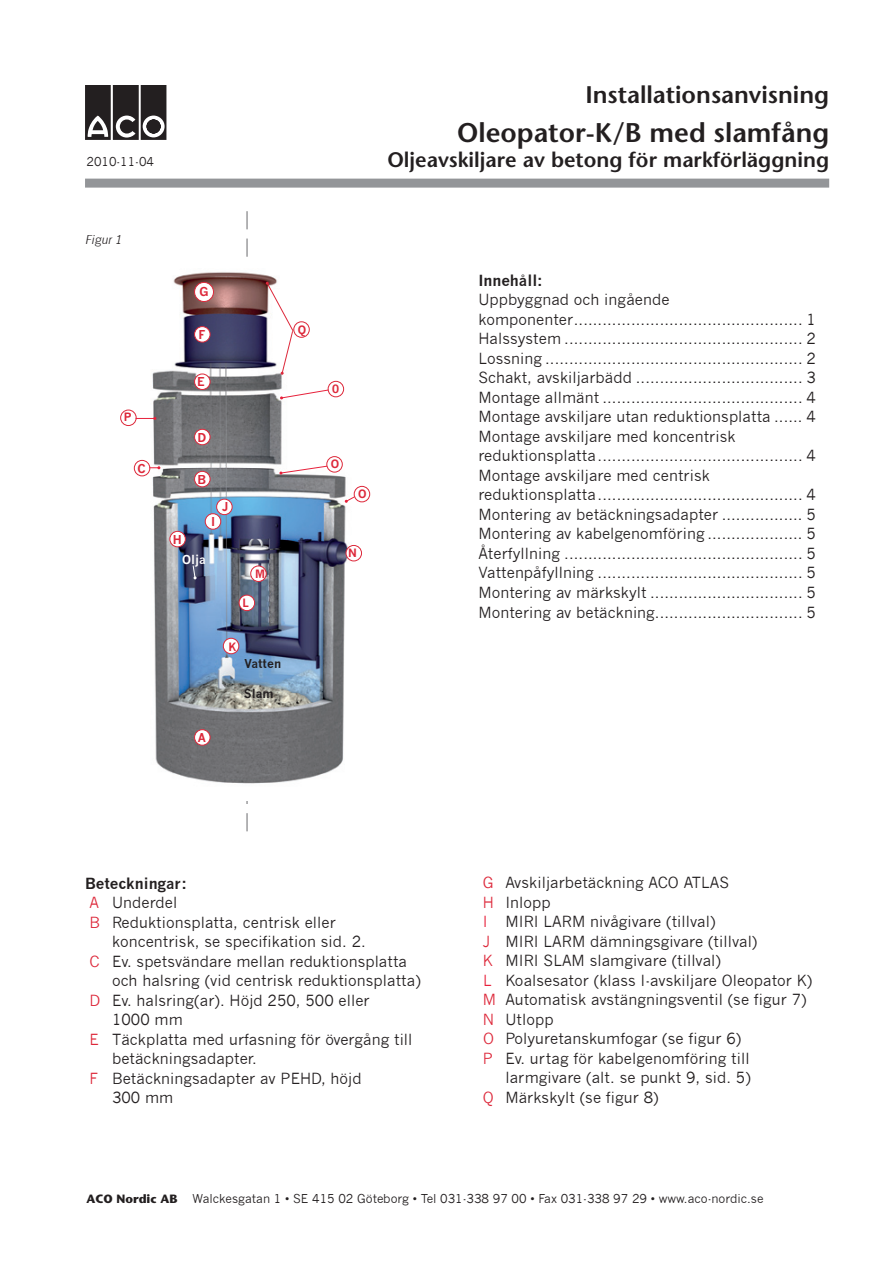
<style>
.page{position:relative;width:893px;height:1263px;background:#fff}
.page>*{position:absolute;margin:0;border:0;box-sizing:border-box;transform-origin:0 0}
.t1{font:600 27px "Stone Sans";color:#231f20}
.t2{font:600 24px "Stone Sans";color:#231f20}
.t3{font:600 21px "Stone Sans";color:#231f20}
.t4{font:15px/19.5px "News Gothic";letter-spacing:.005em;color:#231f20}
.t5{font:700 15px "News Gothic";color:#231f20}
.t6{font:12px "News Gothic";color:#231f20}
.t7{font:700 12px "Stone Sans";color:#231f20}
.t8{font:700 12px "News Gothic";color:#dd283a}
.t9{font:700 12px "News Gothic";letter-spacing:.005em;color:#231f20}
.t10{font:italic 12px "News Gothic";color:#231f20}
.t11{font:700 12px "News Gothic";color:#fff}
.t12{font:700 11.25px "News Gothic";color:#dd283a}
.s1{color:#dd283a}
.s2{color:#e7213b}
</style>
<div class="page">
<svg style="left:247px;top:211px;width:1px;height:620px"></svg>
<img style="left:120px;top:263px;width:251px;height:538px">
<div style="left:195px;top:730px;width:15px;height:15px;background:#fff;border-radius:50%"></div>
<div style="left:194px;top:729px;width:16px;height:16px;border:1px solid #dd283a;border-radius:50%"></div>
<div style="left:195px;top:282px;width:18px;height:20px;background:#fff;border-radius:50%"></div>
<div style="left:194px;top:282px;width:20px;height:20px;border:1px solid #dd283a;border-radius:50%"></div>
<div style="left:170px;top:531px;width:15px;height:16px;background:#fff;border-radius:50%"></div>
<div style="left:169px;top:531px;width:17px;height:16px;border:1px solid #dd283a;border-radius:50%"></div>
<div style="left:205px;top:514px;width:16px;height:15px;background:#fff;border-radius:50%"></div>
<div style="left:205px;top:513px;width:16px;height:17px;border:1px solid #dd283a;border-radius:50%"></div>
<div style="left:217px;top:499px;width:15px;height:16px;background:#fff;border-radius:50%"></div>
<div style="left:216px;top:499px;width:17px;height:16px;border:1px solid #dd283a;border-radius:50%"></div>
<div style="left:251px;top:566px;width:15px;height:15px;background:#fff;border-radius:50%"></div>
<div style="left:250px;top:566px;width:17px;height:16px;border:1px solid #dd283a;border-radius:50%"></div>
<div style="left:239px;top:595px;width:16px;height:16px;background:#fff;border-radius:50%"></div>
<div style="left:239px;top:595px;width:16px;height:16px;border:1px solid #dd283a;border-radius:50%"></div>
<div style="left:346px;top:545px;width:16px;height:16px;background:#fff;border-radius:50%"></div>
<div style="left:346px;top:545px;width:16px;height:16px;border:1px solid #dd283a;border-radius:50%"></div>
<div style="left:195px;top:327px;width:15px;height:15px;background:#fff;border-radius:50%"></div>
<div style="left:194px;top:326px;width:16px;height:16px;border:1px solid #dd283a;border-radius:50%"></div>
<div style="left:223px;top:638px;width:16px;height:16px;background:#fff;border-radius:50%"></div>
<div style="left:223px;top:638px;width:16px;height:16px;border:1px solid #dd283a;border-radius:50%"></div>
<div style="left:195px;top:471px;width:15px;height:16px;background:#fff;border-radius:50%"></div>
<div style="left:194px;top:471px;width:16px;height:16px;border:1px solid #dd283a;border-radius:50%"></div>
<div style="left:195px;top:429px;width:15px;height:16px;background:#fff;border-radius:50%"></div>
<div style="left:194px;top:429px;width:16px;height:16px;border:1px solid #dd283a;border-radius:50%"></div>
<div style="left:195px;top:374px;width:15px;height:15px;background:#fff;border-radius:50%"></div>
<div style="left:194px;top:374px;width:16px;height:16px;border:1px solid #dd283a;border-radius:50%"></div>
<div style="left:134px;top:460px;width:16px;height:16px;background:#fff;border-radius:50%"></div>
<div style="left:134px;top:460px;width:16px;height:16px;border:1px solid #dd283a;border-radius:50%"></div>
<svg style="left:149px;top:466px;width:11px;height:3px"></svg>
<div style="left:354px;top:486px;width:16px;height:16px;background:#fff;border-radius:50%"></div>
<div style="left:354px;top:486px;width:16px;height:16px;border:1px solid #dd283a;border-radius:50%"></div>
<svg style="left:345px;top:496px;width:11px;height:7px"></svg>
<svg style="left:279px;top:446px;width:70px;height:40px"></svg>
<div style="left:328px;top:381px;width:16px;height:16px;background:#fff;border-radius:50%"></div>
<div style="left:328px;top:381px;width:16px;height:16px;border:1px solid #dd283a;border-radius:50%"></div>
<svg style="left:280px;top:389px;width:49px;height:10px"></svg>
<div style="left:294px;top:322px;width:15px;height:15px;background:#fff;border-radius:50%"></div>
<div style="left:293px;top:321px;width:17px;height:17px;border:1px solid #dd283a;border-radius:50%"></div>
<div style="left:121px;top:410px;width:15px;height:15px;background:#fff;border-radius:50%"></div>
<div style="left:120px;top:410px;width:17px;height:16px;border:1px solid #dd283a;border-radius:50%"></div>
<svg style="left:136px;top:417px;width:20px;height:3px"></svg>
<div style="left:85px;top:179px;width:744px;height:9px;background:#939598"></div>
<svg style="left:85px;top:85px;width:81px;height:55px;background:#4b4849"></svg>
<svg style="left:192px;top:565px;width:5px;height:14px"></svg>
<svg style="left:266px;top:282px;width:28px;height:93px"></svg>
<p class="t6" style="left:87px;top:155px;width:69px">2010-11-04</p>
<p class="t10" style="left:85px;top:233px;width:39px">Figur 1</p>
<p class="t12" style="left:124px;top:410px;width:9px">P</p>
<p class="t8" style="left:137px;top:461px;width:10px">C</p>
<p class="t8" style="left:199px;top:284px;width:10px">G</p>
<p class="t8" style="left:199px;top:327px;width:8px">F</p>
<p class="t8" style="left:197px;top:375px;width:9px">E</p>
<p class="t12" style="left:298px;top:322px;width:10px">Q</p>
<p class="t8" style="left:198px;top:430px;width:10px">D</p>
<p class="t8" style="left:198px;top:472px;width:10px">B</p>
<p class="t8" style="left:173px;top:532px;width:10px">H</p>
<p class="t8" style="left:211px;top:514px;width:6px">I</p>
<p class="t11" style="left:182px;top:552px;width:25px">Olja</p>
<p class="t8" style="left:222px;top:500px;width:8px">J</p>
<p class="t12" style="left:255px;top:567px;width:11px">M</p>
<p class="t12" style="left:243px;top:595px;width:8px">L</p>
<p class="t8" style="left:198px;top:730px;width:10px">A</p>
<p class="t12" style="left:228px;top:640px;width:9px">K</p>
<p class="t9" style="left:244px;top:657px;width:38px">Vatten</p>
<p class="t9" style="left:244px;top:686px;width:31px">Slam</p>
<h2 class="t2" style="left:585px;top:80px;width:245px">Installationsanvisning</h2>
<h1 class="t1" style="left:457px;top:116px;width:373px">Oleopator-K/B med slamfång</h1>
<h3 class="t3" style="left:387px;top:147px;width:443px">Oljeavskiljare av betong för markförläggning</h3>
<p class="t12" style="left:332px;top:382px;width:9px">0</p>
<p class="t12" style="left:331px;top:457px;width:10px">O</p>
<p class="t12" style="left:358px;top:487px;width:10px">O</p>
<p class="t12" style="left:348px;top:546px;width:10px">N</p>
<p class="t5" style="left:478px;top:271px;width:66px">Innehåll:</p>
<p class="t4" style="left:478px;top:290px;width:339px">Uppbyggnad och ingående komponenter................................................ 1<br>Halssystem .................................................. 2<br>Lossning ...................................................... 2<br>Schakt, avskiljarbädd ................................... 3<br>Montage allmänt .......................................... 4<br>Montage avskiljare utan reduktionsplatta ...... 4<br>Montage avskiljare med koncentrisk reduktionsplatta........................................... 4<br>Montage avskiljare med centrisk reduktionsplatta........................................... 4<br>Montering av betäckningsadapter ................. 5<br>Montering av kabelgenomföring .................... 5<br>Återfyllning .................................................. 5<br>Vattenpåfyllning ........................................... 5<br>Montering av märkskylt ................................ 5<br>Montering av betäckning............................... 5</p>
<p class="t5" style="left:85px;top:874px;width:103px">Beteckningar:</p>
<p class="t4" style="left:90px;top:893px;width:89px"><span class="s1">A</span> Underdel</p>
<p class="t4" style="left:90px;top:912px;width:248px"><span class="s1">B</span> Reduktionsplatta, centrisk eller</p>
<p class="t4" style="left:112px;top:932px;width:255px">koncentrisk, se specifikation sid. 2.</p>
<p class="t4" style="left:90px;top:951px;width:319px"><span class="s1">C</span> Ev. spetsvändare mellan reduktionsplatta</p>
<p class="t4" style="left:112px;top:971px;width:310px">och halsring (vid centrisk reduktionsplatta)</p>
<p class="t4" style="left:90px;top:990px;width:282px"><span class="s1">D</span> Ev. halsring(ar). Höjd 250, 500 eller</p>
<p class="t4" style="left:112px;top:1010px;width:72px">1000 mm</p>
<p class="t4" style="left:90px;top:1029px;width:324px"><span class="s1">E</span> Täckplatta med urfasning för övergång till</p>
<p class="t4" style="left:112px;top:1049px;width:146px">betäckningsadapter.</p>
<p class="t4" style="left:90px;top:1068px;width:274px"><span class="s1">F</span> Betäckningsadapter av PEHD, höjd</p>
<p class="t4" style="left:112px;top:1088px;width:63px">300 mm</p>
<p class="t4" style="left:483px;top:873px;width:248px"><span class="s1">G</span> Avskiljarbetäckning ACO ATLAS</p>
<p class="t4" style="left:483px;top:893px;width:69px"><span class="s1">H</span> Inlopp</p>
<p class="t4" style="left:483px;top:912px;width:234px"><span class="s2">I</span> MIRI LARM nivågivare (tillval)</p>
<p class="t4" style="left:483px;top:932px;width:276px"><span class="s1">J</span> MIRI LARM dämningsgivare (tillval)</p>
<p class="t4" style="left:483px;top:951px;width:240px"><span class="s1">K</span> MIRI SLAM slamgivare (tillval)</p>
<p class="t4" style="left:483px;top:971px;width:331px"><span class="s2">L</span> Koalsesator (klass I-avskiljare Oleopator K)</p>
<p class="t4" style="left:483px;top:990px;width:325px"><span class="s1">M</span> Automatisk avstängningsventil (se figur 7)</p>
<p class="t4" style="left:483px;top:1010px;width:72px"><span class="s1">N</span> Utlopp</p>
<p class="t4" style="left:483px;top:1029px;width:260px"><span class="s1">O</span> Polyuretanskumfogar (se figur 6)</p>
<p class="t4" style="left:483px;top:1049px;width:268px"><span class="s1">P</span> Ev. urtag för kabelgenomföring till</p>
<p class="t4" style="left:505px;top:1068px;width:247px">larmgivare (alt. se punkt 9, sid. 5)</p>
<p class="t4" style="left:483px;top:1088px;width:177px"><span class="s1">Q</span> Märkskylt (se figur 8)</p>
<p class="t7" style="left:87px;top:1192px;width:92px">ACO Nordic AB</p>
<p class="t6" style="left:193px;top:1192px;width:573px">Walckesgatan 1 • SE 415 02 Göteborg • Tel 031-338 97 00 • Fax 031-338 97 29 • www.aco-nordic.se</p>
</div>
